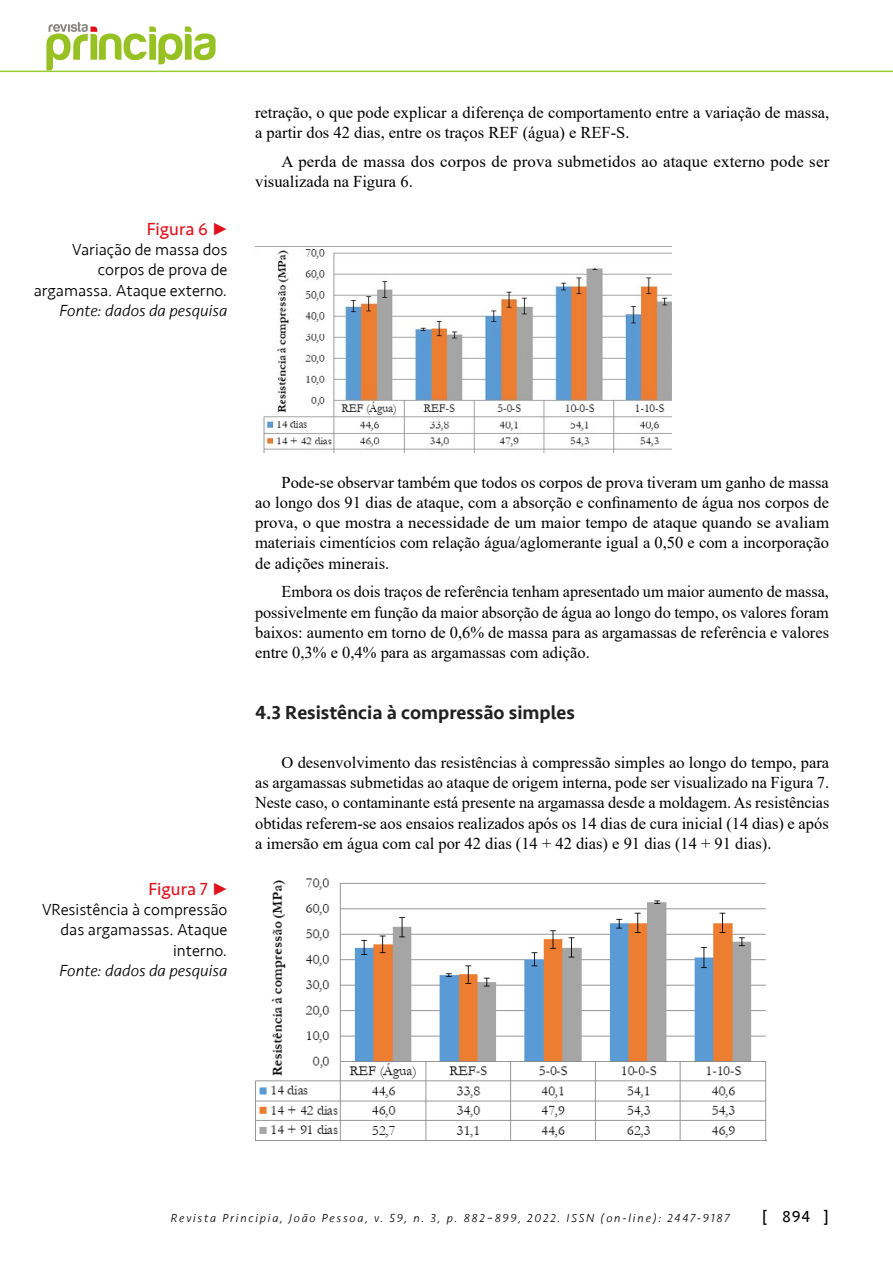
<style>
.page{position:relative;width:893px;height:1263px;background:#fff}
.page>*{position:absolute;margin:0;border:0;box-sizing:border-box;transform-origin:0 0}
.t1{font:500 19.5px "Seravek";color:#212121}
.t2{font:18px "Seravek";color:#e2101a}
.t3{font:16.5px/20.2px "Times New Roman";color:#000;text-align:justify}
.t4{font:300 16.5px/20.2px "Seravek";color:#000;text-align:right}
.t5{font:16.5px "Seravek";color:#000}
.t6{font:italic 300 12px "Seravek";letter-spacing:.15em;color:#000}
.s1{font-style:italic}
</style>
<div class="page">
<hr style="left:0;top:71px;width:893px;height:1px;background:#9c3">
<img style="left:255px;top:246px;width:416px;height:207px">
<img style="left:255px;top:878px;width:511px;height:263px">
<svg style="left:46px;top:22px;width:170px;height:49px"></svg>
<p class="t2" style="left:147px;top:215px;width:82px">Figura 6 •</p>
<p class="t4" style="left:34px;top:240px;width:195px">Variação de massa dos corpos de prova de argamassa. Ataque externo<span class="s1">.<br>Fonte: dados da pesquisa</span></p>
<p class="t3" style="left:255px;top:102px;width:576px">retração, o que pode explicar a diferença de comportamento entre a variação de massa, a partir dos 42 dias, entre os traços REF (água) e REF-S.</p>
<p class="t3" style="left:255px;top:151px;width:576px;text-indent:26px">A perda de massa dos corpos de prova submetidos ao ataque externo pode ser visualizada na Figura 6.</p>
<p class="t2" style="left:148px;top:875px;width:81px">Figura 7 •</p>
<p class="t4" style="left:42px;top:900px;width:187px">VResistência à compressão das argamassas. Ataque interno<span class="s1">.<br>Fonte: dados da pesquisa</span></p>
<p class="t3" style="left:255px;top:471px;width:576px;text-indent:26px">Pode-se observar também que todos os corpos de prova tiveram um ganho de massa ao longo dos 91 dias de ataque, com a absorção e confinamento de água nos corpos de prova, o que mostra a necessidade de um maior tempo de ataque quando se avaliam materiais cimentícios com relação água/aglomerante igual a 0,50 e com a incorporação de adições minerais.</p>
<p class="t3" style="left:255px;top:581px;width:576px;text-indent:26px">Embora os dois traços de referência tenham apresentado um maior aumento de massa, possivelmente em função da maior absorção de água ao longo do tempo, os valores foram baixos: aumento em torno de 0,6% de massa para as argamassas de referência e valores entre 0,3% e 0,4% para as argamassas com adição.</p>
<p class="t1" style="left:255px;top:700px;width:321px">4.3 Resistência à compressão simples</p>
<p class="t3" style="left:255px;top:751px;width:576px;text-indent:26px">O desenvolvimento das resistências à compressão simples ao longo do tempo, para as argamassas submetidas ao ataque de origem interna, pode ser visualizado na Figura 7.<br>Neste caso, o contaminante está presente na argamassa desde a moldagem. As resistências obtidas referem-se aos ensaios realizados após os 14 dias de cura inicial (14 dias) e após a imersão em água com cal por 42 dias (14 + 42 dias) e 91 dias (14 + 91 dias).</p>
<p class="t6" style="left:171px;top:1211px;width:560px">Revista Principia, João Pessoa, v. 59, n. 3, p. 882–899, 2022. ISSN (on-line): 2447-9187</p>
<p class="t5" style="left:762px;top:1204px;width:69px">[ 894 ]</p>
</div>
